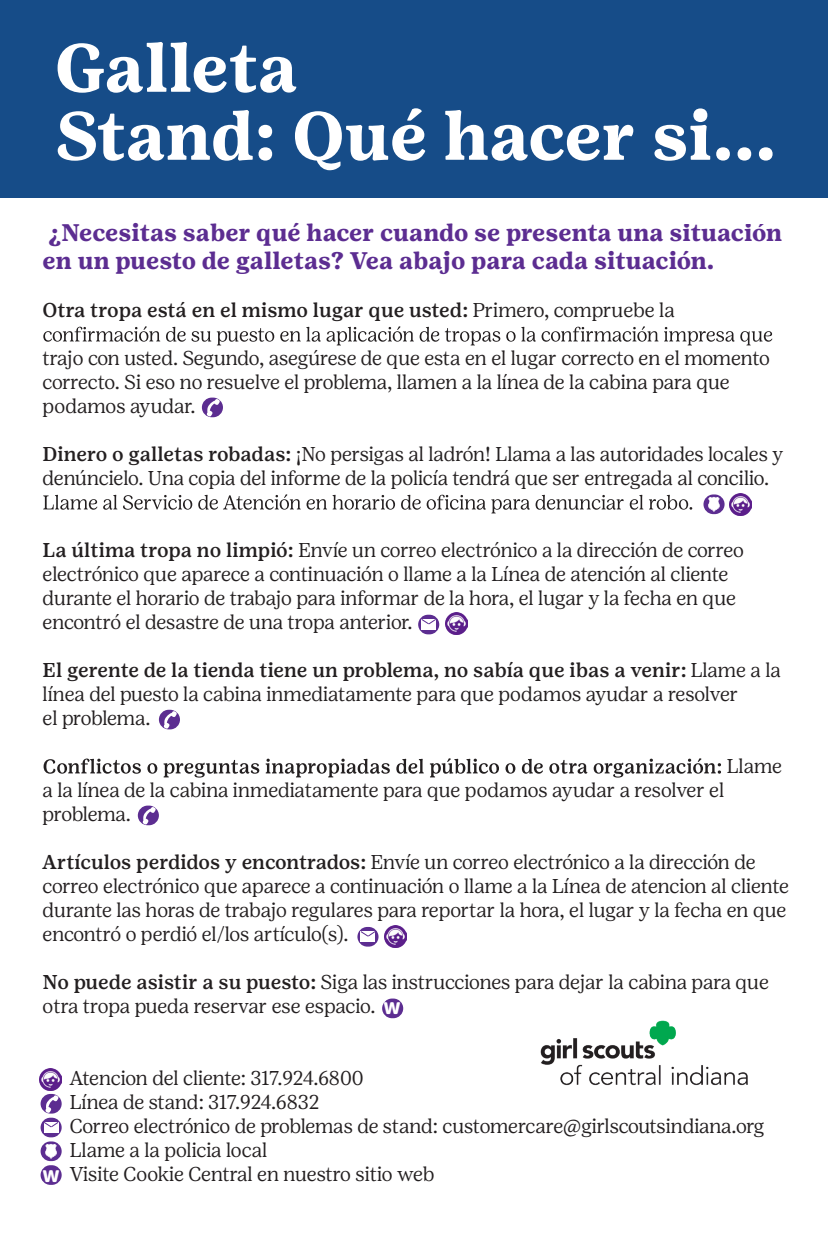
<style>
.page{position:relative;width:828px;height:1260px;background:#fff}
.page>*{position:absolute;margin:0;border:0;box-sizing:border-box;transform-origin:0 0}
.t1{font:700 68px/68px "Girl Scout Text";color:#fff}
.t2{font:700 24px/28.8px "Girl Scout Text";color:#5c2d91}
.t3{font:300 20px/24px "Girl Scout Display";color:#231f20}
.t4{font:500 20px "Girl Scout Text";color:#231f20}
.t5{font:700 18px "Trefoil Sans";color:#fff}
.s1{font-family:"Girl Scout Display";font-weight:300}
.s2{font-family:"Girl Scout Text";font-weight:500}
</style>
<div class="page">
<svg style="left:43px;top:326px;width:729px;height:19px"></svg>
<svg style="left:43px;top:494px;width:649px;height:19px"></svg>
<svg style="left:44px;top:758px;width:677px;height:20px"></svg>
<div style="left:0;top:0;width:828px;height:198px;background:#164c88"></div>
<div style="left:41px;top:1118px;width:21px;height:19px;background:#5c2d91;border-radius:10px"></div>
<div style="left:44px;top:1122px;width:14px;height:11px;background:#fff"></div>
<svg style="left:44px;top:1122px;width:15px;height:6px"></svg>
<svg style="left:418px;top:615px;width:21px;height:19px"></svg>
<div style="left:422px;top:619px;width:14px;height:11px;background:#fff"></div>
<svg style="left:420px;top:618px;width:17px;height:7px"></svg>
<svg style="left:357px;top:927px;width:22px;height:20px"></svg>
<div style="left:361px;top:931px;width:14px;height:11px;background:#fff"></div>
<svg style="left:360px;top:930px;width:16px;height:7px"></svg>
<svg style="left:41px;top:1094px;width:21px;height:20px"></svg>
<svg style="left:45px;top:1095px;width:14px;height:19px"></svg>
<svg style="left:159px;top:710px;width:21px;height:19px"></svg>
<svg style="left:163px;top:710px;width:14px;height:19px"></svg>
<div style="left:138px;top:806px;width:21px;height:19px;background:#5c2d91;border-radius:10px"></div>
<svg style="left:142px;top:806px;width:14px;height:19px"></svg>
<svg style="left:202px;top:398px;width:21px;height:19px"></svg>
<svg style="left:206px;top:398px;width:14px;height:19px"></svg>
<div style="left:41px;top:1141px;width:21px;height:20px;background:#5c2d91;border-radius:10px"></div>
<svg style="left:45px;top:1144px;width:12px;height:15px"></svg>
<svg style="left:703px;top:494px;width:22px;height:20px"></svg>
<svg style="left:708px;top:497px;width:12px;height:15px"></svg>
<div style="left:41px;top:1165px;width:21px;height:20px;background:#5c2d91;border-radius:10px"></div>
<img style="left:540px;top:1020px;width:208px;height:66px">
<div style="left:382px;top:999px;width:21px;height:19px;background:#5c2d91;border-radius:10px"></div>
<img style="left:39px;top:1069px;width:23px;height:22px">
<img style="left:729px;top:493px;width:23px;height:22px">
<img style="left:445px;top:613px;width:22px;height:22px">
<img style="left:385px;top:926px;width:22px;height:22px">
<h1 class="t1" style="left:55px;top:34px;width:723px">Galleta<br>Stand: Qué hacer si...</h1>
<p class="t2" style="left:43px;top:218px;width:741px">¿Necesitas saber qué hacer cuando se presenta una situación en un puesto de galletas? Vea abajo para cada situación.</p>
<p class="t4" style="left:43px;top:299px;width:634px">Otra tropa está en el mismo lugar que usted: <span class="s1">Primero, compruebe la</span></p>
<p class="t3" style="left:43px;top:347px;width:729px">trajo con usted. Segundo, asegúrese de que esta en el lugar correcto en el momento correcto. Si eso no resuelve el problema, llamen a la línea de la cabina para que podamos ayudar.</p>
<p class="t3" style="left:43px;top:443px;width:742px"><span class="s2">Dinero o galletas robadas:</span> ¡No persigas al ladrón! Llama a las autoridades locales y denúncielo. Una copia del informe de la policía tendrá que ser entregada al concilio.</p>
<p class="t3" style="left:43px;top:539px;width:703px"><span class="s2">La última tropa no limpió:</span> Envíe un correo electrónico a la dirección de correo electrónico que aparece a continuación o llame a la Línea de atención al cliente durante el horario de trabajo para informar de la hora, el lugar y la fecha en que encontró el desastre de una tropa anterior.</p>
<p class="t4" style="left:43px;top:659px;width:740px">El gerente de la tienda tiene un problema, no sabía que ibas a venir: <span class="s1">Llame a la</span></p>
<p class="t3" style="left:43px;top:683px;width:697px">línea del puesto la cabina inmediatamente para que podamos ayudar a resolver el problema.</p>
<p class="t3" style="left:727px;top:755px;width:57px">Llame</p>
<p class="t3" style="left:43px;top:779px;width:683px">a la línea de la cabina inmediatamente para que podamos ayudar a resolver el problema.</p>
<p class="t3" style="left:43px;top:851px;width:748px"><span class="s2">Artículos perdidos y encontrados:</span> Envíe un correo electrónico a la dirección de correo electrónico que aparece a continuación o llame a la Línea de atencion al cliente durante las horas de trabajo regulares para reportar la hora, el lugar y la fecha en que encontró o perdió el/los artículo(s).</p>
<p class="t3" style="left:43px;top:971px;width:728px"><span class="s2">No puede asistir a su puesto:</span> Siga las instrucciones para dejar la cabina para que otra tropa pueda reservar ese espacio.</p>
<p class="t5" style="left:384px;top:998px;width:18px">W</p>
<p class="t5" style="left:43px;top:1166px;width:18px">W</p>
<p class="t3" style="left:70px;top:1067px;width:696px">Atencion del cliente: 317.924.6800<br>Línea de stand: 317.924.6832<br>Correo electrónico de problemas de stand: customercare@girlscoutsindiana.org Llame a la policia local<br>Visite Cookie Central en nuestro sitio web</p>
</div>
